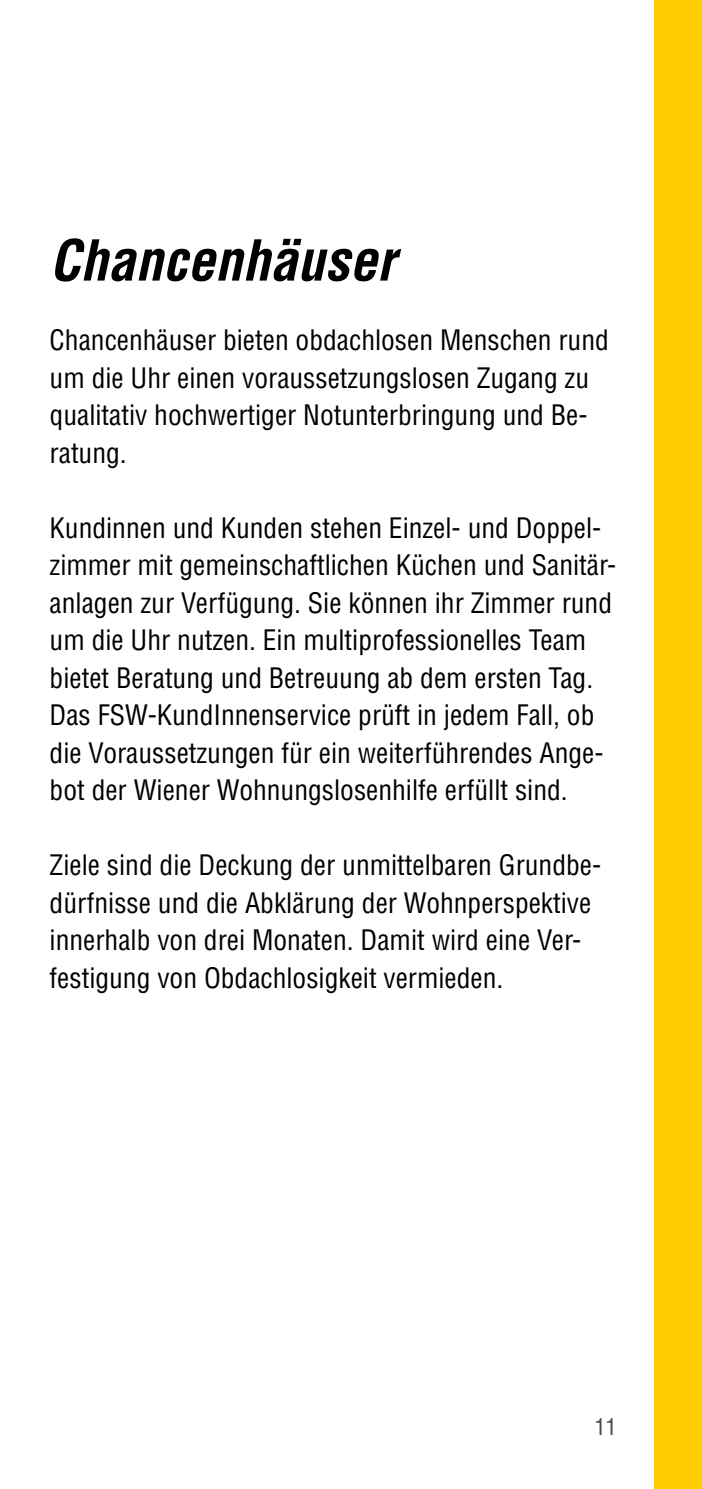
<style>
.page{position:relative;width:702px;height:1489px;background:#fff}
.page>*{position:absolute;margin:0;border:0;box-sizing:border-box;transform-origin:0 0}
.t1{font:italic 700 condensed 55px "Helvetica LT Std";color:#000}
.t2{font:condensed 27.5px/37.5px "Helvetica LT Std";color:#000}
.t3{font:condensed 22.5px "Helvetica LT Std";color:#4a4a49}
</style>
<div class="page">
<div style="left:654px;top:0;width:48px;height:1488px;background:#fc0"></div>
<h1 class="t1" style="left:50px;top:226px;width:347px">Chancenhäuser</h1>
<p class="t2" style="left:50px;top:321px;width:560px">Chancenhäuser bieten obdachlosen Menschen rund um die Uhr einen voraussetzungslosen Zugang zu qualitativ hochwertiger Notunterbringung und Be&shy;ratung.</p>
<p class="t2" style="left:50px;top:508px;width:568px">Kundinnen und Kunden stehen Einzel- und Doppel&shy;zimmer mit gemeinschaftlichen Küchen und Sanitär&shy;anlagen zur Verfügung. Sie können ihr Zimmer rund um die Uhr nutzen. Ein multiprofessionelles Team bietet Beratung und Betreuung ab dem ersten Tag.<br>Das FSW-KundInnenservice prüft in jedem Fall, ob die Voraussetzungen für ein weiterführendes Ange&shy;bot der Wiener Wohnungslosenhilfe erfüllt sind.</p>
<p class="t2" style="left:50px;top:846px;width:553px">Ziele sind die Deckung der unmittelbaren Grundbe&shy;dürfnisse und die Abklärung der Wohnperspektive innerhalb von drei Monaten. Damit wird eine Ver&shy;festigung von Obdachlosigkeit vermieden.</p>
<p class="t3" style="left:594px;top:1412px;width:24px">11</p>
</div>
